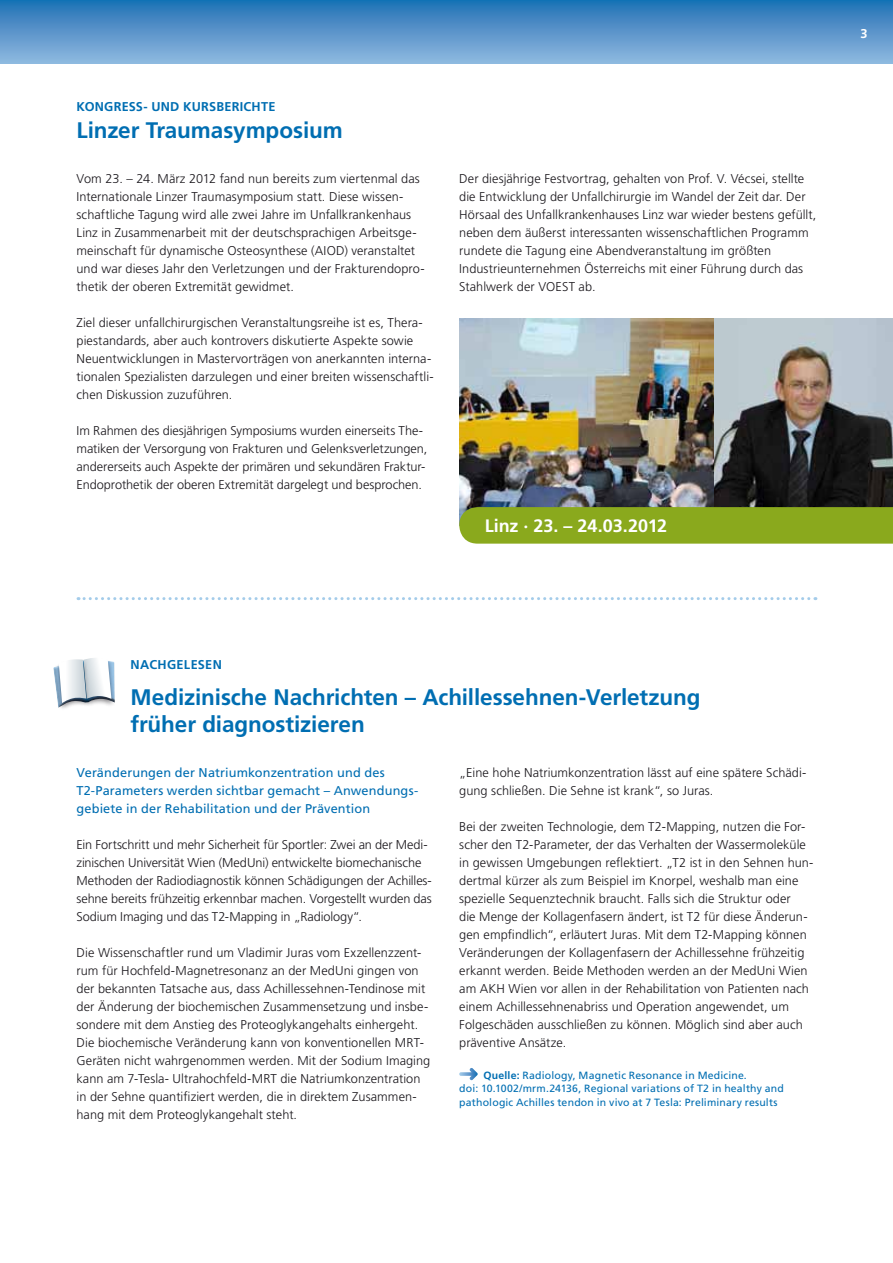
<style>
.page{position:relative;width:893px;height:1263px;background:#fff}
.page>*{position:absolute;margin:0;border:0;box-sizing:border-box;transform-origin:0 0}
.t1{font:700 22.5px/27px "Frutiger LT Std";letter-spacing:-.005em;color:#006eb2}
.t2{font:700 18px "Frutiger LT Std";color:#fff}
.t3{font:300 12.75px/18px "Frutiger LT Std";letter-spacing:.005em;color:#1a171c}
.t4{font:12.75px/18px "Frutiger LT Std";letter-spacing:.01em;color:#006eb2}
.t5{font:700 12.75px "Frutiger LT Std";letter-spacing:.02em;color:#006eb2}
.t6{font:700 12.75px "Frutiger LT Std";color:#fff}
.t7{font:10.5px/13.5px "Frutiger LT Std";letter-spacing:.015em;color:#006eb2}
.s1{font-weight:700}
</style>
<div class="page">
<div style="left:0;top:0;width:893px;height:64px;background:linear-gradient(to bottom,#1f71b5,#91b8df)"></div>
<img style="left:459px;top:318px;width:255px;height:189px">
<img style="left:714px;top:318px;width:179px;height:189px">
<div style="left:459px;top:507px;width:434px;height:37px;background:#8aa91d"></div>
<svg style="left:78px;top:597px;width:738px;height:3px"></svg>
<svg style="left:53px;top:658px;width:62px;height:51px"></svg>
<svg style="left:459px;top:1068px;width:19px;height:12px"></svg>
<p class="t5" style="left:77px;top:99px;width:200px">Kongress- und Kursberichte</p>
<h1 class="t1" style="left:77px;top:117px;width:268px">Linzer Traumasymposium</h1>
<p class="t3" style="left:77px;top:170px;width:350px">Vom 23. – 24. März 2012 fand nun bereits zum viertenmal das Internationale Linzer Traumasymposium statt. Diese wissen&shy;schaftliche Tagung wird alle zwei Jahre im Unfallkrankenhaus Linz in Zusammenarbeit mit der deutschsprachigen Arbeitsge&shy;meinschaft für dynamische Osteosynthese (AIOD) veranstaltet und war dieses Jahr den Verletzungen und der Frakturendopro&shy;thetik der oberen Extremität gewidmet.</p>
<p class="t3" style="left:77px;top:314px;width:359px">Ziel dieser unfallchirurgischen Veranstaltungsreihe ist es, Thera&shy;piestandards, aber auch kontrovers diskutierte Aspekte sowie Neuentwicklungen in Mastervorträgen von anerkannten interna&shy;tionalen Spezialisten darzulegen und einer breiten wissenschaftli&shy;chen Diskussion zuzuführen.</p>
<p class="t3" style="left:77px;top:422px;width:352px">Im Rahmen des diesjährigen Symposiums wurden einerseits The&shy;matiken der Versorgung von Frakturen und Gelenksverletzungen, andererseits auch Aspekte der primären und sekundären Fraktur-Endoprothetik der oberen Extremität dargelegt und besprochen.</p>
<p class="t3" style="left:459px;top:170px;width:359px">Der diesjährige Festvortrag, gehalten von Prof. V. Vécsei, stellte die Entwicklung der Unfallchirurgie im Wandel der Zeit dar. Der Hörsaal des Unfallkrankenhauses Linz war wieder bestens gefüllt, neben dem äußerst interessanten wissenschaftlichen Programm rundete die Tagung eine Abendveranstaltung im größten Industrieunternehmen Österreichs mit einer Führung durch das Stahlwerk der VOEST ab.</p>
<h2 class="t2" style="left:485px;top:515px;width:184px">Linz · 23. – 24.03.2012</h2>
<p class="t6" style="left:860px;top:26px;width:9px">3</p>
<p class="t5" style="left:77px;top:657px;width:26px">Na</p>
<p class="t5" style="left:149px;top:657px;width:74px">chgelesen</p>
<h1 class="t1" style="left:77px;top:684px;width:38px">M</h1>
<h1 class="t1" style="left:131px;top:684px;width:571px;text-indent:21px">edizinische Nachrichten – Achillessehnen-Verletzung früher diagnostizieren</h1>
<p class="t4" style="left:77px;top:764px;width:342px">Veränderungen der Natriumkonzentration und des<br>T2-Parameters werden sichtbar gemacht – Anwendungs&shy;gebiete in der Rehabilitation und der Prävention</p>
<p class="t3" style="left:77px;top:836px;width:357px">Ein Fortschritt und mehr Sicherheit für Sportler: Zwei an der Medi&shy;zinischen Universität Wien (MedUni) entwickelte biomechanische Methoden der Radiodiagnostik können Schädigungen der Achilles&shy;sehne bereits frühzeitig erkennbar machen. Vorgestellt wurden das Sodium Imaging und das T2-Mapping in „Radiology“.</p>
<p class="t3" style="left:77px;top:944px;width:355px">Die Wissenschaftler rund um Vladimir Juras vom Exzellenzzent&shy;rum für Hochfeld-Magnetresonanz an der MedUni gingen von der bekannten Tatsache aus, dass Achillessehnen-Tendinose mit der Änderung der biochemischen Zusammensetzung und insbe&shy;sondere mit dem Anstieg des Proteoglykangehalts einhergeht.<br>Die biochemische Veränderung kann von konventionellen MRT-Geräten nicht wahrgenommen werden. Mit der Sodium Imaging kann am 7-Tesla- Ultrahochfeld-MRT die Natriumkonzentration in der Sehne quantifiziert werden, die in direktem Zusammen&shy;hang mit dem Proteoglykangehalt steht.</p>
<p class="t3" style="left:459px;top:764px;width:349px">„Eine hohe Natriumkonzentration lässt auf eine spätere Schädi&shy;gung schließen. Die Sehne ist krank“, so Juras.</p>
<p class="t3" style="left:459px;top:818px;width:356px">Bei der zweiten Technologie, dem T2-Mapping, nutzen die For&shy;scher den T2-Parameter, der das Verhalten der Wassermoleküle in gewissen Umgebungen reflektiert. „T2 ist in den Sehnen hun&shy;dertmal kürzer als zum Beispiel im Knorpel, weshalb man eine spezielle Sequenztechnik braucht. Falls sich die Struktur oder<br>die Menge der Kollagenfasern ändert, ist T2 für diese Änderun&shy;gen empfindlich“, erläutert Juras. Mit dem T2-Mapping können Veränderungen der Kollagenfasern der Achillessehne frühzeitig erkannt werden. Beide Methoden werden an der MedUni Wien am AKH Wien vor allen in der Rehabilitation von Patienten nach einem Achillessehnenabriss und Operation angewendet, um Folgeschäden ausschließen zu können. Möglich sind aber auch präventive Ansätze.</p>
<p class="t7" style="left:459px;top:1068px;width:326px;text-indent:24px"><span class="s1">Quelle:</span> Radiology, Magnetic Resonance in Medicine.<br>doi: 10.1002/mrm.24136, Regional variations of T2 in healthy and pathologic Achilles tendon in vivo at 7 Tesla: Preliminary results</p>
</div>
